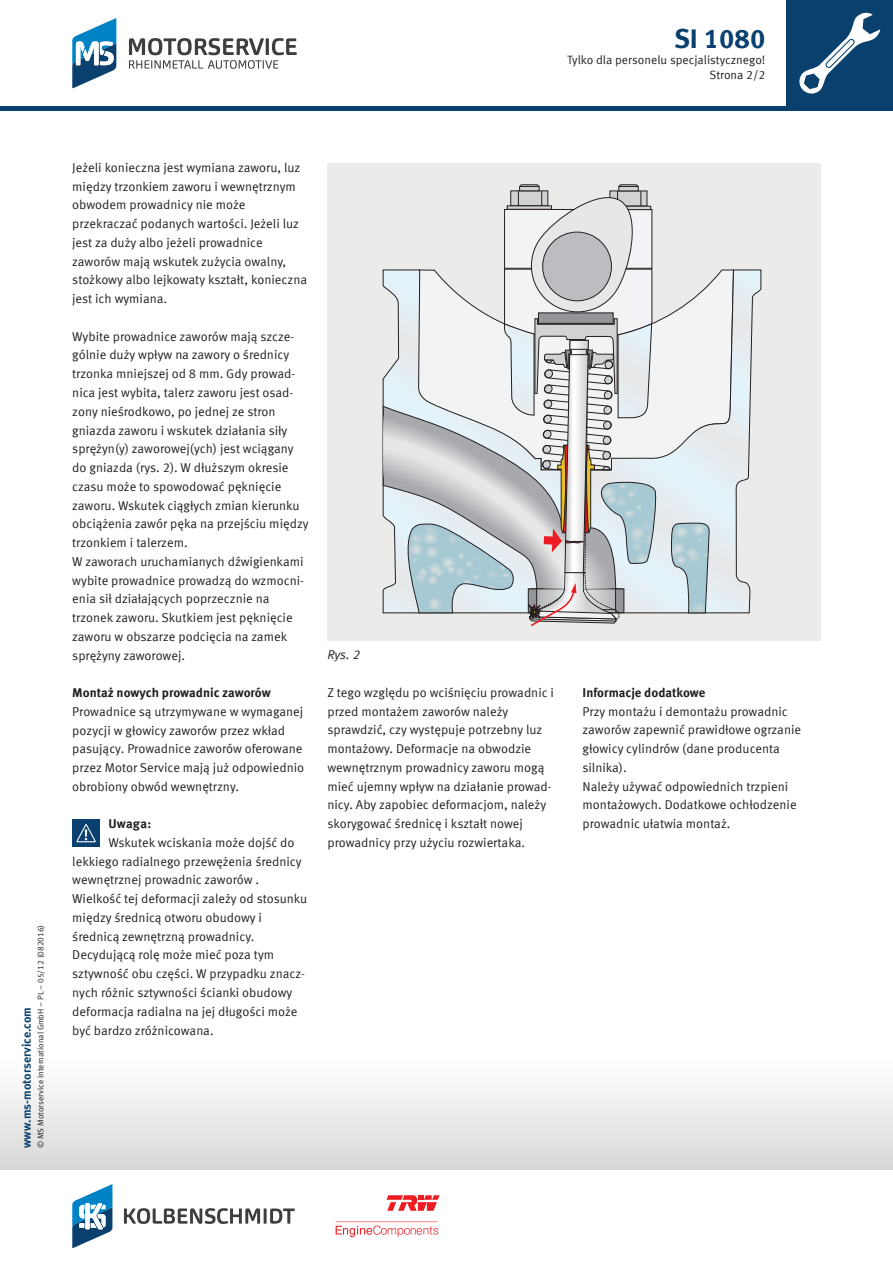
<style>
.page{position:relative;width:893px;height:1263px;background:#fff}
.page>*{position:absolute;margin:0;border:0;box-sizing:border-box;transform-origin:0 0}
.t1{font:700 27px "Meta Offc Pro";color:#09406e}
.t2{font:12.75px/18.8px "Meta Offc Pro Norm";color:#231f20}
.t3{font:700 12.75px "Meta Offc Pro";color:#231f20}
.t4{font:12.75px "Meta Offc Pro Norm Ita";color:#231f20}
.t5{font:12px "Meta Offc Pro Norm";color:#231f20}
.t6{font:700 12px "Meta Offc Pro";color:#09406e}
.t7{font:8.25px "Meta Offc Pro Norm";color:#231f20}
</style>
<div class="page">
<div style="left:0;top:106px;width:893px;height:5px;background:#09406e"></div>
<div style="left:0;top:1054px;width:893px;height:115px;background:linear-gradient(to bottom,#fff,#d8d9d6)"></div>
<div style="left:787px;top:0;width:106px;height:106px;background:#09406e"></div>
<svg style="left:799px;top:12px;width:81px;height:82px"></svg>
<svg style="left:129px;top:38px;width:168px;height:31px"></svg>
<svg style="left:72px;top:18px;width:44px;height:70px"></svg>
<svg style="left:124px;top:1208px;width:171px;height:16px"></svg>
<svg style="left:72px;top:1184px;width:40px;height:64px"></svg>
<svg style="left:386px;top:1195px;width:53px;height:16px"></svg>
<svg style="left:336px;top:1221px;width:102px;height:16px"></svg>
<div style="left:327px;top:163px;width:494px;height:478px;background:#ebecea"></div>
<svg style="left:657px;top:269px;width:105px;height:345px"></svg>
<svg style="left:670px;top:523px;width:40px;height:91px"></svg>
<svg style="left:382px;top:184px;width:275px;height:443px"></svg>
<div style="left:72px;top:819px;width:28px;height:28px;background:#09406e"></div>
<svg style="left:76px;top:824px;width:20px;height:18px"></svg>
<h1 class="t1" style="left:674px;top:18px;width:93px">SI 1080</h1>
<p class="t5" style="left:567px;top:51px;width:200px">Tylko dla personelu specjalistycznego!</p>
<p class="t5" style="left:709px;top:66px;width:57px">Strona 2/2</p>
<p class="t7" style="left:34px;top:1148px;width:225px;rotate:-90deg">© MS Motorservice International GmbH – PL – 05/12 (082016)</p>
<p class="t6" style="left:17px;top:1148px;width:143px;rotate:-90deg">www.ms-motorservice.com</p>
<p class="t2" style="left:72px;top:157px;width:236px">Jeżeli konieczna jest wymiana zaworu, luz między trzonkiem zaworu i wewnętrznym obwodem prowadnicy nie może przekraczać podanych wartości. Jeżeli luz jest za duży albo jeżeli prowadnice zaworów mają wskutek zużycia owalny, stożkowy albo lejkowaty kształt, konieczna jest ich wymiana.</p>
<p class="t2" style="left:72px;top:326px;width:238px">Wybite prowadnice zaworów mają szcze&shy;gólnie duży wpływ na zawory o średnicy trzonka mniejszej od 8 mm. Gdy prowad&shy;nica jest wybita, talerz zaworu jest osad&shy;zony nieśrodkowo, po jednej ze stron gniazda zaworu i wskutek działania siły sprężyn(y) zaworowej(ych) jest wciągany do gniazda (rys. 2). W dłuższym okresie czasu może to spowodować pęknięcie zaworu. Wskutek ciągłych zmian kierunku obciążenia zawór pęka na przejściu między trzonkiem i talerzem.<br>W zaworach uruchamianych dźwigienkami wybite prowadnice prowadzą do wzmocni&shy;enia sił działających poprzecznie na trzonek zaworu. Skutkiem jest pęknięcie zaworu w obszarze podcięcia na zamek sprężyny zaworowej.</p>
<p class="t3" style="left:72px;top:683px;width:200px">Montaż nowych prowadnic zaworów</p>
<p class="t2" style="left:72px;top:701px;width:233px">Prowadnice są utrzymywane w wymaganej pozycji w głowicy zaworów przez wkład pasujący. Prowadnice zaworów oferowane przez Motor Service mają już odpowiednio obrobiony obwód wewnętrzny.</p>
<p class="t3" style="left:108px;top:814px;width:44px">Uwaga:</p>
<p class="t2" style="left:72px;top:832px;width:236px;text-indent:36px">Wskutek wciskania może dojść do lekkiego radialnego przewężenia średnicy wewnętrznej prowadnic zaworów .<br>Wielkość tej deformacji zależy od stosunku między średnicą otworu obudowy i średnicą zewnętrzną prowadnicy.<br>Decydującą rolę może mieć poza tym sztywność obu części. W przypadku znacz&shy;nych różnic sztywności ścianki obudowy deformacja radialna na jej długości może być bardzo zróżnicowana.</p>
<p class="t4" style="left:327px;top:645px;width:34px">Rys. 2</p>
<p class="t2" style="left:327px;top:682px;width:228px">Z tego względu po wciśnięciu prowadnic i przed montażem zaworów należy sprawdzić, czy występuje potrzebny luz montażowy. Deformacje na obwodzie wewnętrznym prowadnicy zaworu mogą mieć ujemny wpływ na działanie prowad&shy;nicy. Aby zapobiec deformacjom, należy skorygować średnicę i kształt nowej prowadnicy przy użyciu rozwiertaka.</p>
<p class="t3" style="left:583px;top:682px;width:124px">Informacje dodatkowe</p>
<p class="t2" style="left:583px;top:701px;width:220px">Przy montażu i demontażu prowadnic zaworów zapewnić prawidłowe ogrzanie głowicy cylindrów (dane producenta silnika).<br>Należy używać odpowiednich trzpieni montażowych. Dodatkowe ochłodzenie prowadnic ułatwia montaż.</p>
</div>
